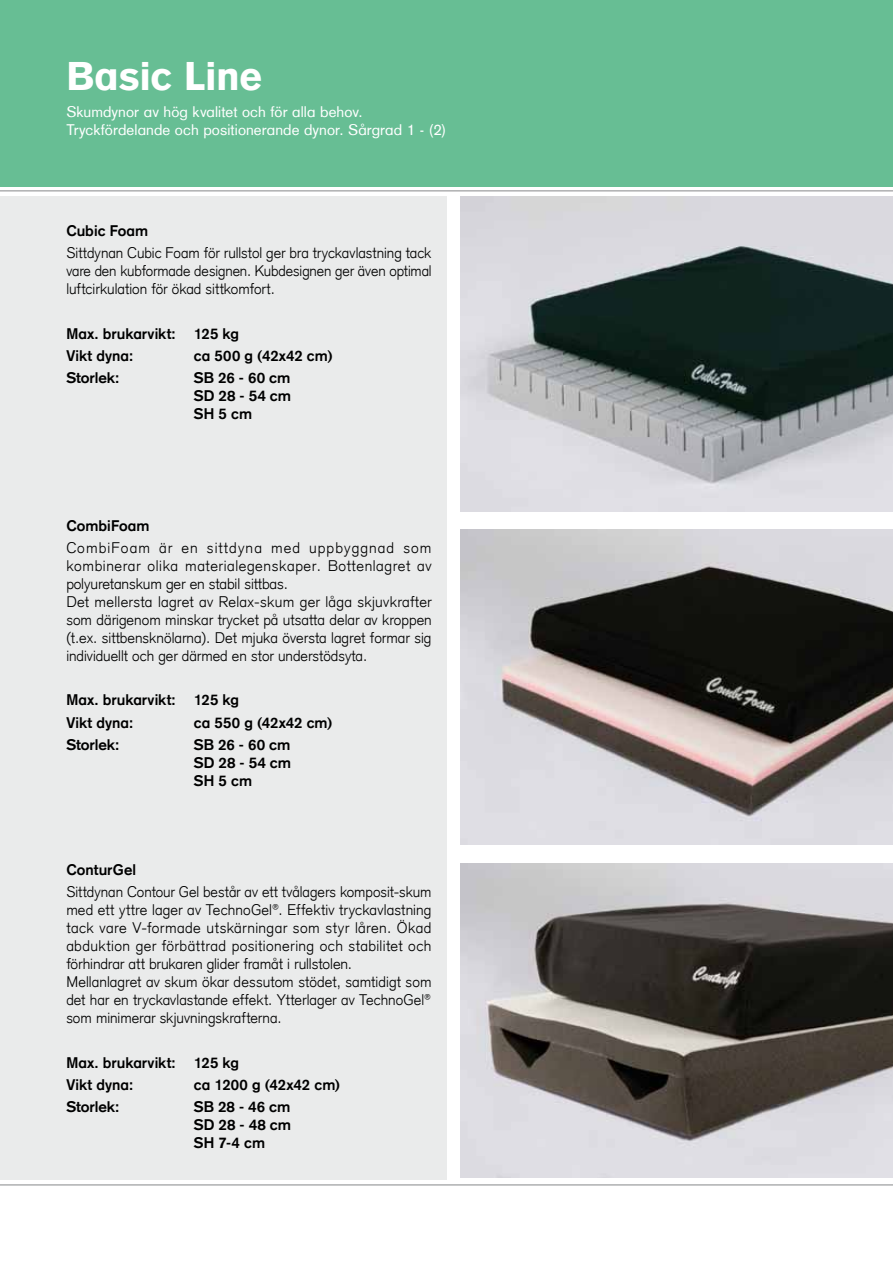
<style>
.page{position:relative;width:893px;height:1263px;background:#fff}
.page>*{position:absolute;margin:0;border:0;box-sizing:border-box;transform-origin:0 0}
.t1{font:900 39px "Otto Bock CT";letter-spacing:-.015em;color:#fff}
.t2{font:300 15px/18px "Otto Bock CT";letter-spacing:.005em;color:#000}
.t3{font:700 15px/18px "Otto Bock CT";letter-spacing:.005em;color:#000}
.t4{font:15px/18px "Otto Bock CT";letter-spacing:.005em;color:#fff}
</style>
<div class="page">
<div style="left:0;top:196px;width:446px;height:984px;background:#eaebeb"></div>
<hr style="left:0;top:1184px;width:893px;height:1px;background:#868889">
<div style="left:0;top:0;width:893px;height:187px;background:#67be94"></div>
<img style="left:461px;top:196px;width:432px;height:315px">
<img style="left:461px;top:530px;width:432px;height:314px">
<hr style="left:0;top:190px;width:893px;height:1px;background:#868889">
<img style="left:461px;top:863px;width:432px;height:315px">
<h1 class="t1" style="left:66px;top:54px;width:198px">Basic Line</h1>
<p class="t4" style="left:66px;top:103px;width:381px">Skumdynor av hög kvalitet och för alla behov.<br>Tryckfördelande och positionerande dynor. Sårgrad 1 - (2)</p>
<p class="t3" style="left:66px;top:222px;width:83px">Cubic Foam</p>
<p class="t2" style="left:66px;top:244px;width:367px;text-align:justify">Sittdynan Cubic Foam för rullstol ger bra tryckavlastning tack vare den kubformade designen. Kubdesignen ger även optimal luftcirkulation för ökad sittkomfort.</p>
<p class="t3" style="left:66px;top:322px;width:174px;line-height:22.2px">Max. brukarvikt: 125 kg<br>Vikt dyna:</p>
<p class="t3" style="left:194px;top:347px;width:140px">ca 500 g (42x42 cm)</p>
<p class="t3" style="left:66px;top:369px;width:55px">Storlek:</p>
<p class="t3" style="left:194px;top:369px;width:99px;text-align:justify">SB 26 - 60 cm SD 28 - 54 cm SH 5 cm</p>
<p class="t3" style="left:66px;top:516px;width:85px">CombiFoam</p>
<p class="t2" style="left:66px;top:539px;width:367px">CombiFoam är en sittdyna med uppbyggnad som kombinerar olika materialegenskaper. Bottenlagret av polyuretanskum ger en stabil sittbas.<br>Det mellersta lagret av Relax-skum ger låga skjuvkrafter som därigenom minskar trycket på utsatta delar av kroppen (t.ex. sittbensknölarna). Det mjuka översta lagret formar sig individuellt och ger därmed en stor understödsyta.</p>
<p class="t3" style="left:66px;top:689px;width:174px;line-height:22.2px">Max. brukarvikt: 125 kg<br>Vikt dyna:</p>
<p class="t3" style="left:194px;top:713px;width:140px">ca 550 g (42x42 cm)</p>
<p class="t3" style="left:66px;top:735px;width:55px">Storlek:</p>
<p class="t3" style="left:194px;top:735px;width:99px;text-align:justify">SB 26 - 60 cm SD 28 - 54 cm SH 5 cm</p>
<p class="t3" style="left:66px;top:860px;width:71px">ConturGel</p>
<p class="t2" style="left:66px;top:883px;width:367px">Sittdynan Contour Gel består av ett tvålagers komposit-skum med ett yttre lager av TechnoGel®. Effektiv tryckavlastning tack vare V-formade utskärningar som styr låren. Ökad abduktion ger förbättrad positionering och stabilitet och förhindrar att brukaren glider framåt i rullstolen.<br>Mellanlagret av skum ökar dessutom stödet, samtidigt som det har en tryckavlastande effekt. Ytterlager av TechnoGel® som minimerar skjuvningskrafterna.</p>
<p class="t3" style="left:66px;top:1051px;width:174px;line-height:22.2px">Max. brukarvikt: 125 kg<br>Vikt dyna:</p>
<p class="t3" style="left:194px;top:1075px;width:148px">ca 1200 g (42x42 cm)</p>
<p class="t3" style="left:66px;top:1098px;width:55px">Storlek:</p>
<p class="t3" style="left:194px;top:1098px;width:99px;text-align:justify">SB 28 - 46 cm SD 28 - 48 cm SH 7-4 cm</p>
</div>
